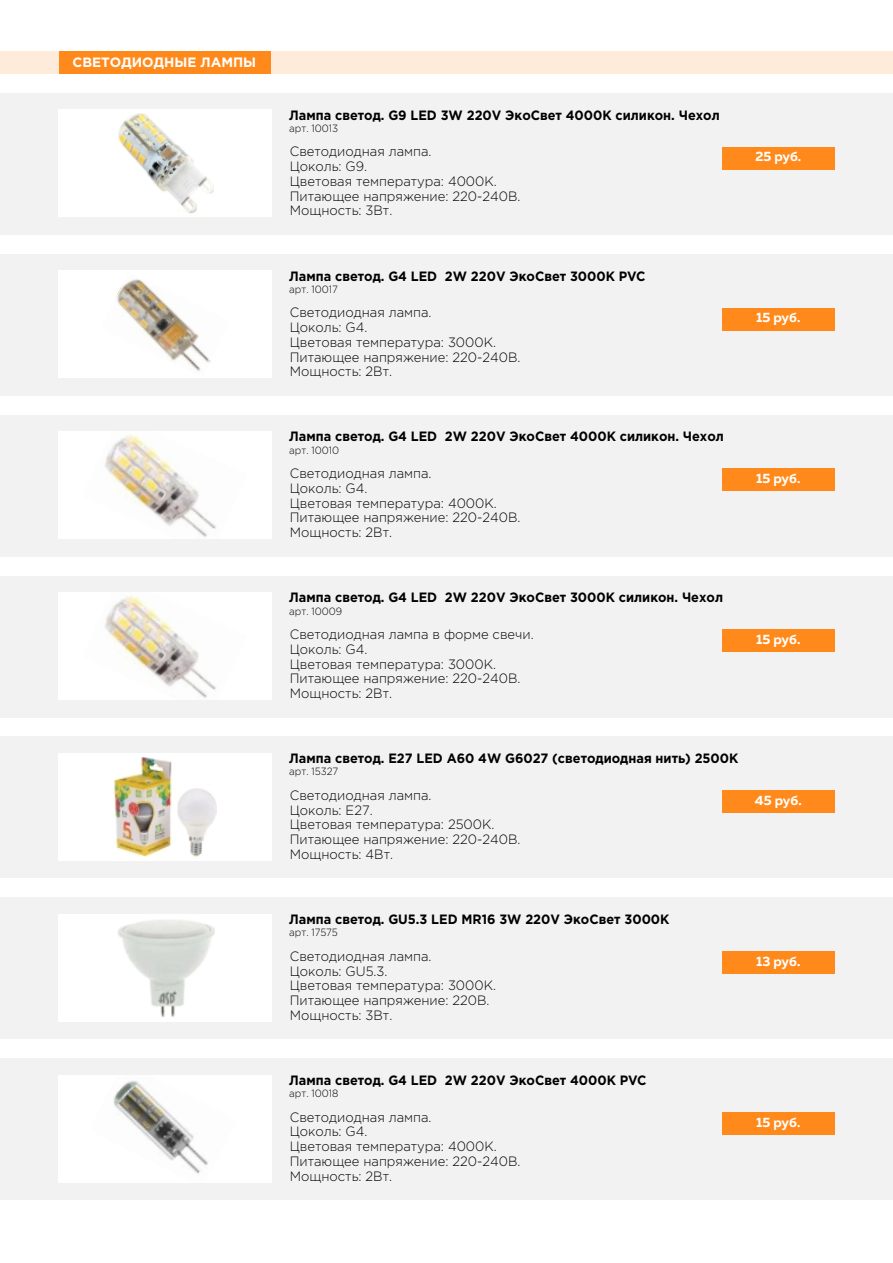
<style>
.page{position:relative;width:893px;height:1263px;background:#fff}
.page>*{position:absolute;margin:0;border:0;box-sizing:border-box;transform-origin:0 0}
.t1{font:300 13.5px/14.9px "Gotham Pro";color:#000}
.t2{font:700 13.5px "Gotham Pro";color:#000;scale:.94 1}
.t3{font:700 13.5px "Muller";color:#fff}
.t4{font:700 13.5px "Gotham Pro";color:#fff}
.t5{font:300 10.5px "Gotham Pro";color:#000;scale:.94 1}
</style>
<div class="page">
<div style="left:0;top:737px;width:893px;height:141px;background:#f2f2f2"></div>
<div style="left:722px;top:790px;width:113px;height:23px;background:#ff8a1b"></div>
<div style="left:59px;top:753px;width:213px;height:107px;background:#fff"></div>
<img style="left:114px;top:757px;width:103px;height:99px">
<div style="left:0;top:1058px;width:893px;height:142px;background:#f2f2f2"></div>
<div style="left:722px;top:1112px;width:113px;height:23px;background:#ff8a1b"></div>
<div style="left:59px;top:1075px;width:213px;height:107px;background:#fff"></div>
<img style="left:113px;top:1080px;width:95px;height:94px">
<div style="left:0;top:51px;width:893px;height:23px;background:#ffebd9"></div>
<div style="left:59px;top:51px;width:211px;height:23px;background:#ff8a1b"></div>
<div style="left:0;top:93px;width:893px;height:142px;background:#f2f2f2"></div>
<div style="left:722px;top:147px;width:113px;height:23px;background:#ff8a1b"></div>
<div style="left:59px;top:110px;width:213px;height:107px;background:#fff"></div>
<img style="left:118px;top:113px;width:96px;height:100px">
<div style="left:0;top:254px;width:893px;height:142px;background:#f2f2f2"></div>
<div style="left:722px;top:307px;width:113px;height:23px;background:#ff8a1b"></div>
<div style="left:59px;top:271px;width:213px;height:107px;background:#fff"></div>
<img style="left:115px;top:279px;width:96px;height:92px">
<div style="left:0;top:897px;width:893px;height:142px;background:#f2f2f2"></div>
<div style="left:722px;top:951px;width:113px;height:23px;background:#ff8a1b"></div>
<div style="left:59px;top:914px;width:213px;height:107px;background:#fff"></div>
<img style="left:118px;top:919px;width:96px;height:98px">
<div style="left:0;top:415px;width:893px;height:141px;background:#f2f2f2"></div>
<div style="left:722px;top:468px;width:113px;height:23px;background:#ff8a1b"></div>
<div style="left:59px;top:432px;width:213px;height:107px;background:#fff"></div>
<img style="left:104px;top:435px;width:112px;height:102px">
<div style="left:0;top:576px;width:893px;height:141px;background:#f2f2f2"></div>
<div style="left:722px;top:629px;width:113px;height:23px;background:#ff8a1b"></div>
<div style="left:59px;top:592px;width:213px;height:107px;background:#fff"></div>
<img style="left:104px;top:596px;width:112px;height:102px">
<p class="t4" style="left:72px;top:57px;width:185px">СВЕТОДИОДНЫЕ ЛАМПЫ</p>
<p class="t2" style="left:289px;top:110px;width:459px">Лампа светод. G9 LED 3W 220V ЭкоСвет 4000K силикон. Чехол</p>
<p class="t5" style="left:289px;top:124px;width:54px">арт. 10013</p>
<p class="t1" style="left:290px;top:145px;width:232px">Светодиодная лампа.<br>Цоколь: G9.<br>Цветовая температура: 4000К.<br>Питающее напряжение: 220-240В.<br>Мощность: 3Вт.</p>
<p class="t3" style="left:755px;top:151px;width:47px">25 руб.</p>
<p class="t2" style="left:289px;top:271px;width:381px">Лампа светод. G4 LED 2W 220V ЭкоСвет 3000K PVC</p>
<p class="t5" style="left:289px;top:285px;width:53px">арт. 10017</p>
<p class="t1" style="left:290px;top:306px;width:232px">Светодиодная лампа.<br>Цоколь: G4.<br>Цветовая температура: 3000К.<br>Питающее напряжение: 220-240В.<br>Мощность: 2Вт.</p>
<p class="t3" style="left:756px;top:312px;width:46px">15 руб.</p>
<p class="t2" style="left:289px;top:432px;width:464px">Лампа светод. G4 LED 2W 220V ЭкоСвет 4000K силикон. Чехол</p>
<p class="t5" style="left:289px;top:446px;width:55px">арт. 10010</p>
<p class="t1" style="left:290px;top:467px;width:232px">Светодиодная лампа.<br>Цоколь: G4.<br>Цветовая температура: 4000К.<br>Питающее напряжение: 220-240В.<br>Мощность: 2Вт.</p>
<p class="t3" style="left:756px;top:473px;width:46px">15 руб.</p>
<p class="t2" style="left:289px;top:592px;width:463px">Лампа светод. G4 LED 2W 220V ЭкоСвет 3000K силикон. Чехол</p>
<p class="t5" style="left:289px;top:607px;width:58px">арт. 10009</p>
<p class="t1" style="left:290px;top:628px;width:245px">Светодиодная лампа в форме свечи.<br>Цоколь: G4.<br>Цветовая температура: 3000К.<br>Питающее напряжение: 220-240В.<br>Мощность: 2Вт.</p>
<p class="t3" style="left:756px;top:633px;width:46px">15 руб.</p>
<p class="t2" style="left:289px;top:753px;width:479px">Лампа светод. Е27 LED A60 4W G6027 (светодиодная нить) 2500K</p>
<p class="t5" style="left:289px;top:768px;width:54px">арт. 15327</p>
<p class="t1" style="left:290px;top:788px;width:232px">Светодиодная лампа.<br>Цоколь: Е27.<br>Цветовая температура: 2500К.<br>Питающее напряжение: 220-240В.<br>Мощность: 4Вт.</p>
<p class="t3" style="left:755px;top:794px;width:48px">45 руб.</p>
<p class="t2" style="left:289px;top:914px;width:406px">Лампа светод. GU5.3 LED MR16 3W 220V ЭкоСвет 3000K</p>
<p class="t5" style="left:289px;top:929px;width:53px">арт. 17575</p>
<p class="t1" style="left:290px;top:949px;width:208px">Светодиодная лампа.<br>Цоколь: GU5.3.<br>Цветовая температура: 3000К.<br>Питающее напряжение: 220В.<br>Мощность: 3Вт.</p>
<p class="t3" style="left:756px;top:955px;width:46px">13 руб.</p>
<p class="t2" style="left:289px;top:1075px;width:382px">Лампа светод. G4 LED 2W 220V ЭкоСвет 4000K PVC</p>
<p class="t5" style="left:289px;top:1089px;width:54px">арт. 10018</p>
<p class="t1" style="left:290px;top:1110px;width:232px">Светодиодная лампа.<br>Цоколь: G4.<br>Цветовая температура: 4000К.<br>Питающее напряжение: 220-240В.<br>Мощность: 2Вт.</p>
<p class="t3" style="left:756px;top:1116px;width:46px">15 руб.</p>
</div>
